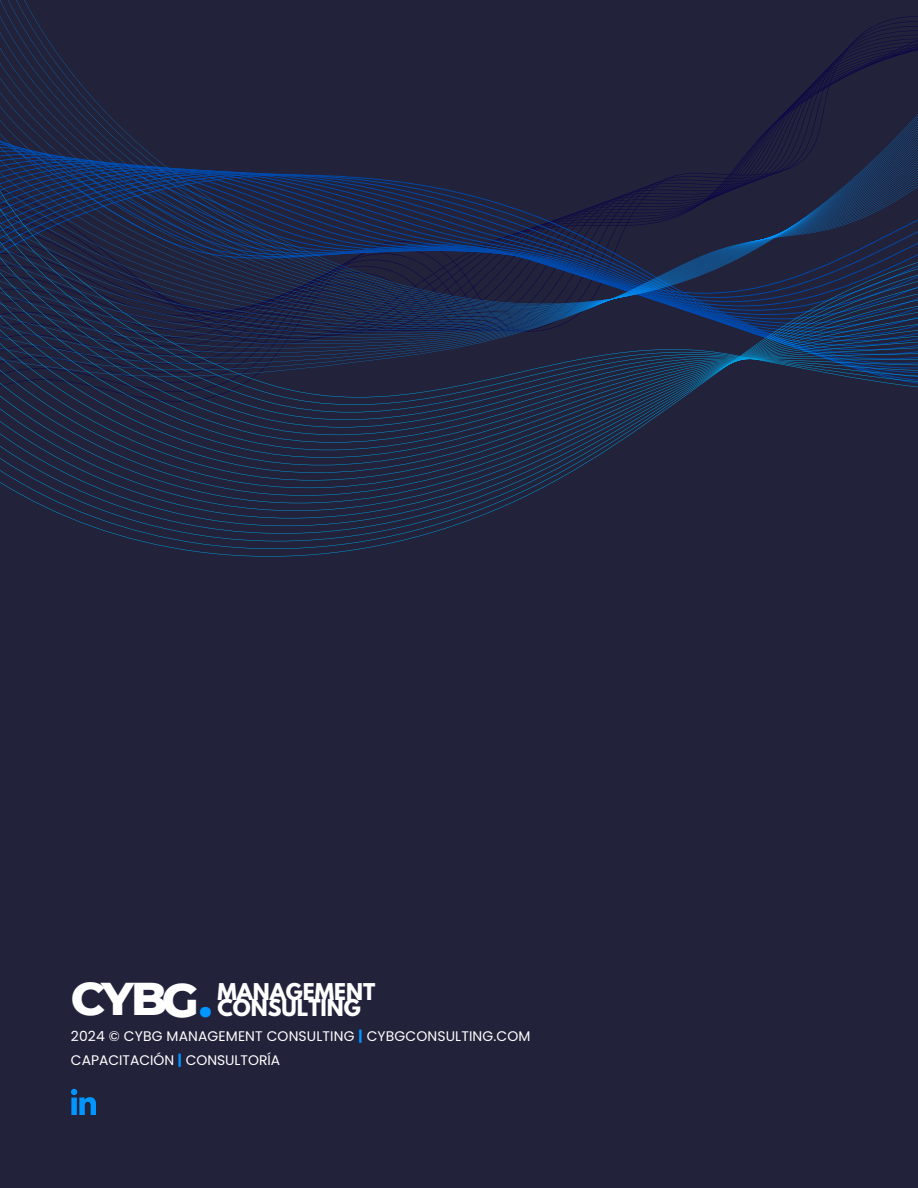
<style>
.page{position:relative;width:918px;height:1188px;background:#22223b}
.page>*{position:absolute;margin:0;border:0;box-sizing:border-box;transform-origin:0 0}
.t1{font:800 46.8px "Montserrat";color:#fff}
.t2{font:700 20.55px "League Spartan";color:#fff}
.t3{font:13.95px "Poppins";letter-spacing:.01em;color:#fff}
.s1{font-size:48px}
.s2{font-size:48px;color:#0096ff}
.s3{font-weight:700;color:#0096ff}
</style>
<div class="page">
<svg style="left:0;top:376px;width:918px;height:181px"></svg>
<svg style="left:0;top:186px;width:918px;height:190px"></svg>
<svg style="left:71px;top:1089px;width:25px;height:26px"></svg>
<p class="t1" style="left:71px;top:970px;width:143px">CYB<span class="s1">G</span><span class="s2">.</span></p>
<h2 class="t2" style="left:217px;top:981px;width:159px">MANAGEMENT</h2>
<p class="t2" style="left:217px;top:998px;width:145px">CONSULTING</p>
<p class="t3" style="left:71px;top:1026px;width:461px">2024 © CYBG MANAGEMENT CONSULTING <span class="s3">|</span> CYBGCONSULTING.COM</p>
<p class="t3" style="left:71px;top:1051px;width:211px">CAPACITACIÓN <span class="s3">|</span> CONSULTORÍA</p>
</div>
